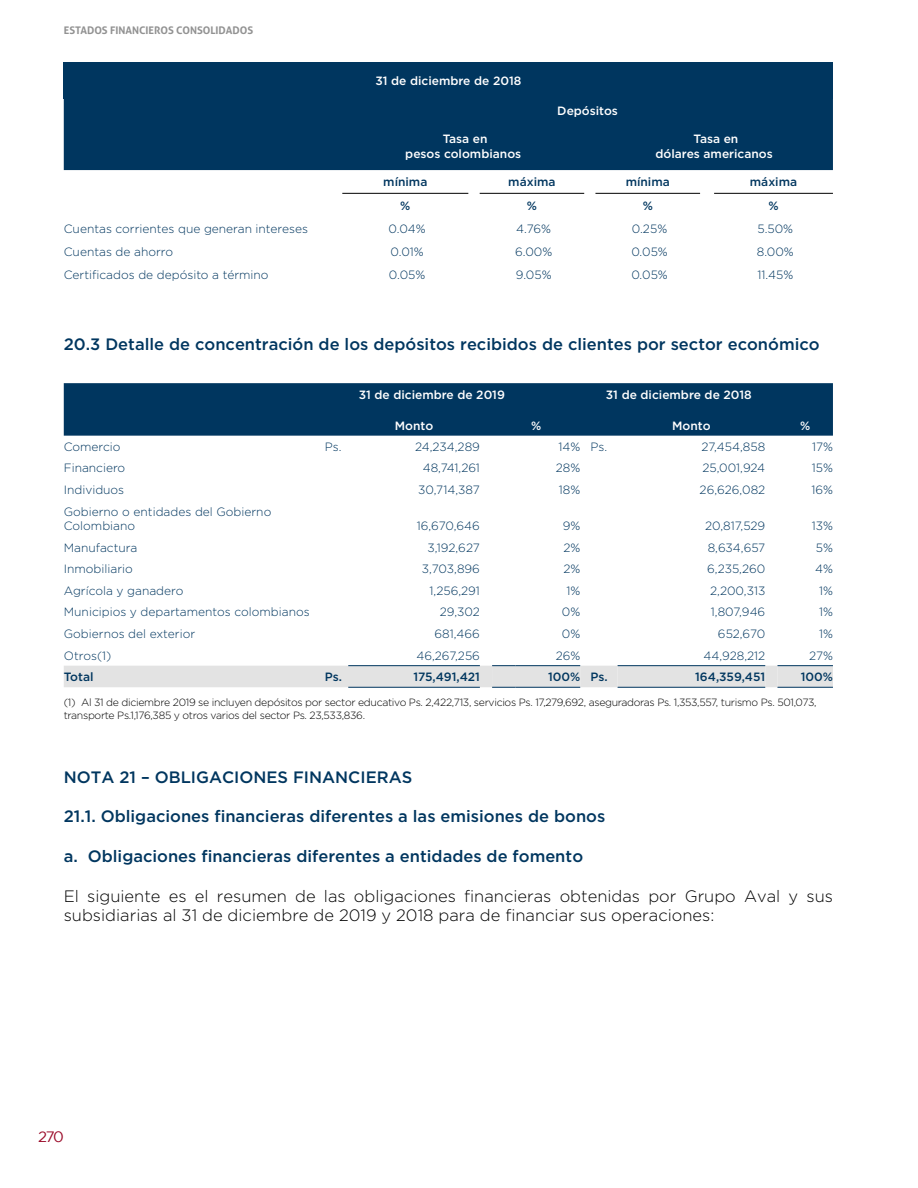
<style>
.page{position:relative;width:918px;height:1188px;background:#fff}
.page>*{position:absolute;margin:0;border:0;box-sizing:border-box;transform-origin:0 0}
.t1{font:500 16.5px "Gotham";color:#00365f}
.t2{font:300 16.5px/19.8px "Gotham";color:#000}
.t3{font:15px "Gotham";color:#9b0c2a}
.t4{font:300 12px/14.4px "Gotham";color:#00365f}
.t5{font:500 12px/14.4px "Gotham";color:#fff;text-align:center}
.t6{font:500 12px "Gotham";color:#00365f}
.t7{font:300 10.5px/12.6px "Gotham";letter-spacing:-.03em;color:#000}
.t8{font:700 10.5px "Aller";color:#929292}
</style>
<div class="page">
<div style="left:64px;top:62px;width:769px;height:36px;background:#00365f"></div>
<div style="left:64px;top:98px;width:769px;height:72px;background:#00365f"></div>
<hr style="left:342px;top:193px;width:126px;height:1px;background:#000">
<hr style="left:480px;top:193px;width:104px;height:1px;background:#000">
<hr style="left:595px;top:193px;width:105px;height:1px;background:#000">
<hr style="left:714px;top:193px;width:119px;height:1px;background:#000">
<div style="left:64px;top:383px;width:769px;height:53px;background:#00365f"></div>
<svg style="left:64px;top:665px;width:769px;height:23px;background:#dddfe0"></svg>
<hr style="left:515px;top:687px;width:65px;height:1px;background:#00365f">
<hr style="left:618px;top:665px;width:147px;height:1px;background:#00365f">
<hr style="left:618px;top:687px;width:147px;height:1px;background:#00365f">
<hr style="left:777px;top:665px;width:56px;height:1px;background:#00365f">
<hr style="left:777px;top:687px;width:56px;height:1px;background:#00365f">
<p class="t8" style="left:64px;top:24px;width:191px">ESTADOS FINANCIEROS CONSOLIDADOS</p>
<p class="t5" style="left:375px;top:73px;width:147px">31 de diciembre de 2018</p>
<p class="t5" style="left:557px;top:103px;width:62px">Depósitos</p>
<p class="t5" style="left:405px;top:132px;width:117px">Tasa en<br>pesos colombianos</p>
<p class="t5" style="left:656px;top:132px;width:119px">Tasa en<br>dólares americanos</p>
<p class="t6" style="left:383px;top:174px;width:46px">mínima</p>
<p class="t6" style="left:508px;top:174px;width:49px">máxima</p>
<p class="t6" style="left:626px;top:174px;width:46px">mínima</p>
<p class="t6" style="left:750px;top:174px;width:49px">máxima</p>
<p class="t6" style="left:400px;top:198px;width:12px">%</p>
<p class="t6" style="left:527px;top:198px;width:12px">%</p>
<p class="t6" style="left:643px;top:198px;width:12px">%</p>
<p class="t6" style="left:768px;top:198px;width:12px">%</p>
<p class="t4" style="left:64px;top:221px;width:246px">Cuentas corrientes que generan intereses</p>
<p class="t4" style="left:389px;top:221px;width:39px">0.04%</p>
<p class="t4" style="left:516px;top:221px;width:36px">4.76%</p>
<p class="t4" style="left:632px;top:221px;width:37px">0.25%</p>
<p class="t4" style="left:758px;top:221px;width:37px">5.50%</p>
<p class="t4" style="left:64px;top:244px;width:111px">Cuentas de ahorro</p>
<p class="t4" style="left:391px;top:244px;width:35px">0.01%</p>
<p class="t4" style="left:515px;top:244px;width:39px">6.00%</p>
<p class="t4" style="left:631px;top:244px;width:38px">0.05%</p>
<p class="t4" style="left:757px;top:244px;width:39px">8.00%</p>
<p class="t4" style="left:64px;top:268px;width:206px">Certificados de depósito a término</p>
<p class="t4" style="left:389px;top:268px;width:38px">0.05%</p>
<p class="t4" style="left:516px;top:268px;width:37px">9.05%</p>
<p class="t4" style="left:631px;top:268px;width:38px">0.05%</p>
<p class="t4" style="left:757px;top:268px;width:37px">11.45%</p>
<h1 class="t1" style="left:64px;top:334px;width:757px">20.3 Detalle de concentración de los depósitos recibidos de clientes por sector económico</h1>
<p class="t5" style="left:359px;top:387px;width:148px">31 de diciembre de 2019</p>
<p class="t5" style="left:606px;top:387px;width:147px">31 de diciembre de 2018</p>
<p class="t5" style="left:395px;top:418px;width:40px">Monto</p>
<p class="t5" style="left:531px;top:418px;width:12px">%</p>
<p class="t5" style="left:672px;top:418px;width:40px">Monto</p>
<p class="t5" style="left:800px;top:418px;width:12px">%</p>
<p class="t4" style="left:64px;top:439px;width:58px">Comercio</p>
<p class="t4" style="left:325px;top:439px;width:18px">Ps.</p>
<p class="t4" style="left:415px;top:439px;width:66px">24,234,289</p>
<p class="t4" style="left:558px;top:439px;width:50px">14% Ps.</p>
<p class="t4" style="left:701px;top:439px;width:65px">27,454,858</p>
<p class="t4" style="left:812px;top:439px;width:22px">17%</p>
<p class="t4" style="left:64px;top:461px;width:63px">Financiero</p>
<p class="t4" style="left:423px;top:461px;width:59px">48,741,261</p>
<p class="t4" style="left:556px;top:461px;width:26px">28%</p>
<p class="t4" style="left:702px;top:461px;width:64px">25,001,924</p>
<p class="t4" style="left:812px;top:461px;width:23px">15%</p>
<p class="t4" style="left:64px;top:482px;width:62px">Individuos</p>
<p class="t4" style="left:418px;top:482px;width:63px">30,714,387</p>
<p class="t4" style="left:559px;top:482px;width:23px">18%</p>
<p class="t4" style="left:700px;top:482px;width:67px">26,626,082</p>
<p class="t4" style="left:811px;top:482px;width:23px">16%</p>
<p class="t4" style="left:64px;top:504px;width:209px">Gobierno o entidades del Gobierno<br>Colombiano</p>
<p class="t4" style="left:417px;top:518px;width:65px">16,670,646</p>
<p class="t4" style="left:563px;top:518px;width:19px">9%</p>
<p class="t4" style="left:705px;top:518px;width:62px">20,817,529</p>
<p class="t4" style="left:812px;top:518px;width:23px">13%</p>
<p class="t4" style="left:64px;top:540px;width:75px">Manufactura</p>
<p class="t4" style="left:427px;top:540px;width:54px">3,192,627</p>
<p class="t4" style="left:563px;top:540px;width:18px">2%</p>
<p class="t4" style="left:708px;top:540px;width:59px">8,634,657</p>
<p class="t4" style="left:816px;top:540px;width:19px">5%</p>
<p class="t4" style="left:64px;top:562px;width:70px">Inmobiliario</p>
<p class="t4" style="left:422px;top:562px;width:60px">3,703,896</p>
<p class="t4" style="left:563px;top:562px;width:18px">2%</p>
<p class="t4" style="left:707px;top:562px;width:60px">6,235,260</p>
<p class="t4" style="left:815px;top:562px;width:19px">4%</p>
<p class="t4" style="left:64px;top:583px;width:121px">Agrícola y ganadero</p>
<p class="t4" style="left:430px;top:583px;width:52px">1,256,291</p>
<p class="t4" style="left:566px;top:583px;width:15px">1%</p>
<p class="t4" style="left:710px;top:583px;width:57px">2,200,313</p>
<p class="t4" style="left:819px;top:583px;width:15px">1%</p>
<p class="t4" style="left:64px;top:605px;width:247px">Municipios y departamentos colombianos</p>
<p class="t4" style="left:440px;top:605px;width:42px">29,302</p>
<p class="t4" style="left:562px;top:605px;width:20px">0%</p>
<p class="t4" style="left:711px;top:605px;width:56px">1,807,946</p>
<p class="t4" style="left:819px;top:605px;width:15px">1%</p>
<p class="t4" style="left:64px;top:626px;width:133px">Gobiernos del exterior</p>
<p class="t4" style="left:435px;top:626px;width:47px">681,466</p>
<p class="t4" style="left:562px;top:626px;width:20px">0%</p>
<p class="t4" style="left:718px;top:626px;width:49px">652,670</p>
<p class="t4" style="left:819px;top:626px;width:15px">1%</p>
<p class="t4" style="left:64px;top:648px;width:49px">Otros(1)</p>
<p class="t4" style="left:416px;top:648px;width:65px">46,267,256</p>
<p class="t4" style="left:556px;top:648px;width:26px">26%</p>
<p class="t4" style="left:704px;top:648px;width:63px">44,928,212</p>
<p class="t4" style="left:809px;top:648px;width:25px">27%</p>
<p class="t6" style="left:64px;top:669px;width:31px">Total</p>
<p class="t6" style="left:325px;top:669px;width:19px">Ps.</p>
<p class="t6" style="left:413px;top:669px;width:68px">175,491,421</p>
<p class="t6" style="left:548px;top:669px;width:61px">100% Ps.</p>
<p class="t6" style="left:695px;top:669px;width:72px">164,359,451</p>
<p class="t6" style="left:801px;top:669px;width:34px">100%</p>
<p class="t7" style="left:64px;top:696px;width:754px">(1) Al 31 de diciembre 2019 se incluyen depósitos por sector educativo Ps. 2,422,713, servicios Ps. 17,279,692, aseguradoras Ps. 1,353,557, turismo Ps. 501,073, transporte Ps.1,176,385 y otros varios del sector Ps. 23,533,836.</p>
<h1 class="t1" style="left:64px;top:766px;width:350px">NOTA 21 – OBLIGACIONES FINANCIERAS</h1>
<h1 class="t1" style="left:64px;top:806px;width:543px">21.1. Obligaciones financieras diferentes a las emisiones de bonos</h1>
<h1 class="t1" style="left:64px;top:845px;width:521px">a. Obligaciones financieras diferentes a entidades de fomento</h1>
<h1 class="t2" style="left:64px;top:885px;width:771px">El siguiente es el resumen de las obligaciones financieras obtenidas por Grupo Aval y sus subsidiarias al 31 de diciembre de 2019 y 2018 para de financiar sus operaciones:</h1>
<p class="t3" style="left:38px;top:1128px;width:27px">270</p>
</div>
